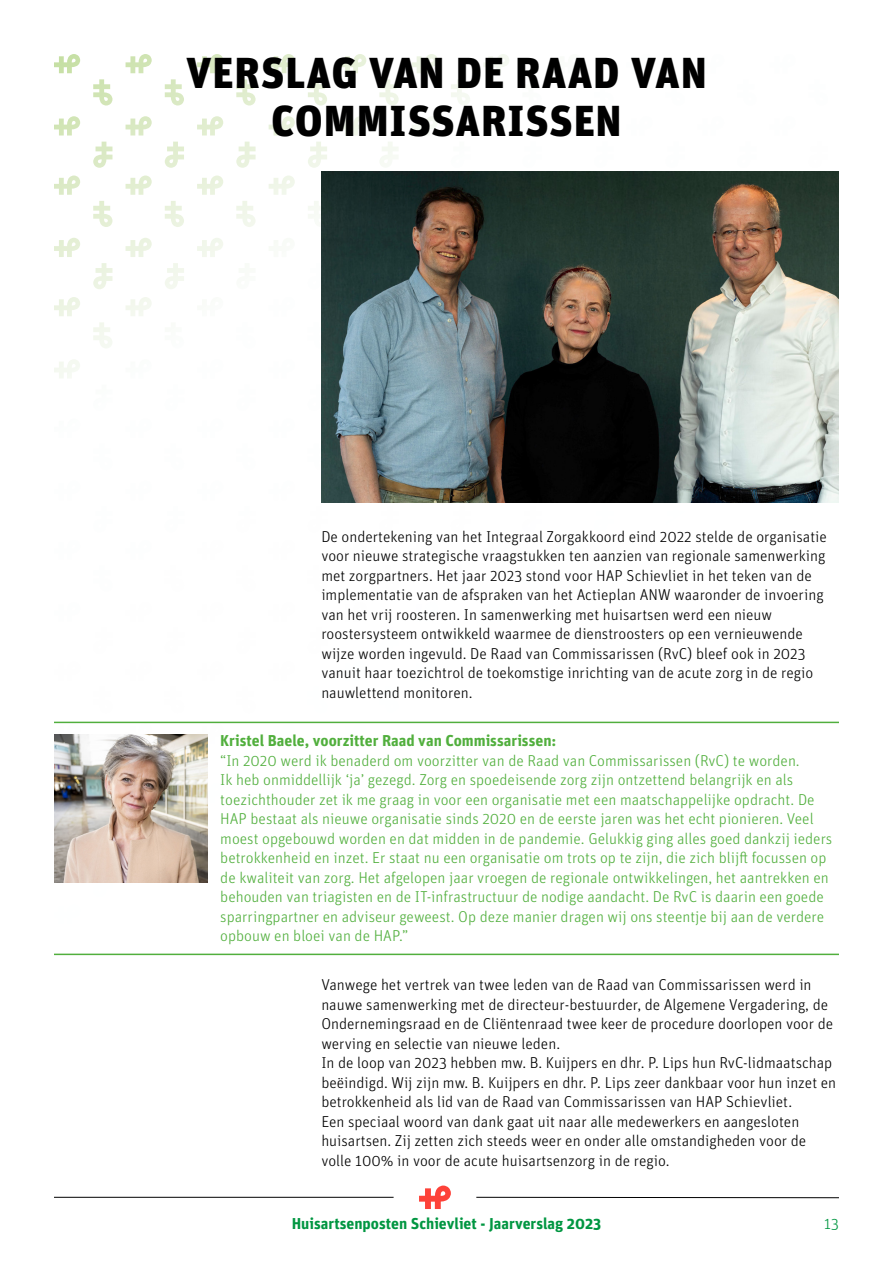
<style>
.page{position:relative;width:893px;height:1263px;background:#fff}
.page>*{position:absolute;margin:0;border:0;box-sizing:border-box;transform-origin:0 0}
.t1{font:900 43.35px/48px "Unit Pro";letter-spacing:.02em;color:#000;text-align:center}
.t2{font:300 15.75px/19.5px "Unit Pro";color:#000}
.t3{font:300 15.75px/19.5px "Unit Pro";color:#51af3d}
.t4{font:700 15.75px "Unit Pro";color:#51af3d}
.t5{font:700 15.75px "Unit Pro";color:#009641}
.t6{font:300 15.75px "Unit Pro";color:#009641}
</style>
<div class="page">
<hr style="left:54px;top:1197px;width:340px;height:1px;background:#000">
<hr style="left:476px;top:1197px;width:363px;height:1px;background:#000">
<svg style="left:419px;top:1185px;width:32px;height:24px"></svg>
<svg style="left:54px;top:54px;width:26px;height:19px"></svg>
<svg style="left:126px;top:54px;width:26px;height:19px"></svg>
<svg style="left:93px;top:79px;width:20px;height:27px"></svg>
<svg style="left:197px;top:54px;width:26px;height:19px"></svg>
<svg style="left:165px;top:79px;width:19px;height:27px"></svg>
<svg style="left:269px;top:54px;width:26px;height:19px"></svg>
<svg style="left:236px;top:79px;width:20px;height:27px"></svg>
<svg style="left:340px;top:54px;width:26px;height:19px"></svg>
<svg style="left:308px;top:79px;width:19px;height:27px"></svg>
<svg style="left:412px;top:54px;width:26px;height:19px"></svg>
<svg style="left:379px;top:79px;width:20px;height:27px"></svg>
<svg style="left:483px;top:54px;width:26px;height:19px"></svg>
<svg style="left:451px;top:79px;width:19px;height:26px"></svg>
<svg style="left:54px;top:116px;width:26px;height:20px"></svg>
<svg style="left:126px;top:116px;width:26px;height:20px"></svg>
<svg style="left:197px;top:116px;width:26px;height:20px"></svg>
<svg style="left:269px;top:116px;width:26px;height:20px"></svg>
<svg style="left:340px;top:116px;width:26px;height:20px"></svg>
<svg style="left:412px;top:116px;width:26px;height:19px"></svg>
<svg style="left:380px;top:142px;width:18px;height:24px"></svg>
<svg style="left:308px;top:142px;width:19px;height:26px"></svg>
<svg style="left:236px;top:142px;width:20px;height:26px"></svg>
<svg style="left:165px;top:142px;width:19px;height:26px"></svg>
<svg style="left:93px;top:142px;width:19px;height:26px"></svg>
<svg style="left:54px;top:175px;width:26px;height:20px"></svg>
<svg style="left:126px;top:175px;width:26px;height:20px"></svg>
<svg style="left:93px;top:201px;width:20px;height:26px"></svg>
<svg style="left:197px;top:175px;width:26px;height:20px"></svg>
<svg style="left:165px;top:201px;width:19px;height:26px"></svg>
<svg style="left:269px;top:175px;width:26px;height:20px"></svg>
<svg style="left:236px;top:201px;width:19px;height:26px"></svg>
<svg style="left:308px;top:201px;width:13px;height:16px"></svg>
<svg style="left:54px;top:238px;width:26px;height:19px"></svg>
<svg style="left:126px;top:238px;width:26px;height:19px"></svg>
<svg style="left:197px;top:238px;width:26px;height:19px"></svg>
<svg style="left:165px;top:263px;width:19px;height:26px"></svg>
<svg style="left:93px;top:263px;width:19px;height:26px"></svg>
<svg style="left:54px;top:297px;width:26px;height:19px"></svg>
<svg style="left:126px;top:297px;width:26px;height:19px"></svg>
<svg style="left:93px;top:322px;width:19px;height:26px"></svg>
<svg style="left:54px;top:360px;width:26px;height:18px"></svg>
<svg style="left:207px;top:783px;width:1px;height:19px"></svg>
<svg style="left:207px;top:845px;width:1px;height:19px"></svg>
<svg style="left:93px;top:953px;width:20px;height:3px"></svg>
<svg style="left:165px;top:953px;width:19px;height:3px"></svg>
<svg style="left:236px;top:953px;width:20px;height:3px"></svg>
<svg style="left:308px;top:953px;width:19px;height:3px"></svg>
<svg style="left:379px;top:953px;width:20px;height:3px"></svg>
<svg style="left:451px;top:953px;width:19px;height:3px"></svg>
<svg style="left:522px;top:953px;width:20px;height:3px"></svg>
<svg style="left:594px;top:953px;width:19px;height:3px"></svg>
<svg style="left:666px;top:953px;width:19px;height:3px"></svg>
<svg style="left:737px;top:953px;width:19px;height:3px"></svg>
<svg style="left:809px;top:953px;width:19px;height:3px"></svg>
<img style="left:321px;top:171px;width:518px;height:332px">
<hr style="left:54px;top:722px;width:785px;height:1px;background:#51af3d">
<hr style="left:54px;top:954px;width:785px;height:1px;background:#51af3d">
<img style="left:54px;top:734px;width:153px;height:149px">
<h1 class="t1" style="left:186px;top:46px;width:522px">VERSLAG VAN DE RAAD VAN<br>COMMISSARISSEN</h1>
<p class="t2" style="left:321px;top:526px;width:507px">De ondertekening van het Integraal Zorgakkoord eind 2022 stelde de organisatie voor nieuwe strategische vraagstukken ten aanzien van regionale samenwerking met zorgpartners. Het jaar 2023 stond voor HAP Schievliet in het teken van de implementatie van de afspraken van het Actieplan ANW waaronder de invoering van het vrij roosteren. In samenwerking met huisartsen werd een nieuw roostersysteem ontwikkeld waarmee de dienstroosters op een vernieuwende wijze worden ingevuld. De Raad van Commissarissen (RvC) bleef ook in 2023 vanuit haar toezichtrol de toekomstige inrichting van de acute zorg in de regio nauwlettend monitoren.</p>
<p class="t4" style="left:220px;top:729px;width:338px">Kristel Baele, voorzitter Raad van Commissarissen:</p>
<p class="t3" style="left:220px;top:750px;width:614px">“In 2020 werd ik benaderd om voorzitter van de Raad van Commissarissen (RvC) te worden.<br>Ik heb onmiddellijk ‘ja’ gezegd. Zorg en spoedeisende zorg zijn ontzettend belangrijk en als toezichthouder zet ik me graag in voor een organisatie met een maatschappelijke opdracht. De HAP bestaat als nieuwe organisatie sinds 2020 en de eerste jaren was het echt pionieren. Veel moest opgebouwd worden en dat midden in de pandemie. Gelukkig ging alles goed dankzij ieders betrokkenheid en inzet. Er staat nu een organisatie om trots op te zijn, die zich blijft focussen op de kwaliteit van zorg. Het afgelopen jaar vroegen de regionale ontwikkelingen, het aantrekken en behouden van triagisten en de IT-infrastructuur de nodige aandacht. De RvC is daarin een goede sparringpartner en adviseur geweest. Op deze manier dragen wij ons steentje bij aan de verdere opbouw en bloei van de HAP.”</p>
<p class="t2" style="left:321px;top:974px;width:516px">Vanwege het vertrek van twee leden van de Raad van Commissarissen werd in nauwe samenwerking met de directeur-bestuurder, de Algemene Vergadering, de Ondernemingsraad en de Cliëntenraad twee keer de procedure doorlopen voor de werving en selectie van nieuwe leden.<br>In de loop van 2023 hebben mw. B. Kuijpers en dhr. P. Lips hun RvC-lidmaatschap beëindigd. Wij zijn mw. B. Kuijpers en dhr. P. Lips zeer dankbaar voor hun inzet en betrokkenheid als lid van de Raad van Commissarissen van HAP Schievliet.<br>Een speciaal woord van dank gaat uit naar alle medewerkers en aangesloten huisartsen. Zij zetten zich steeds weer en onder alle omstandigheden voor de volle 100% in voor de acute huisartsenzorg in de regio.</p>
<p class="t5" style="left:292px;top:1212px;width:311px">Huisartsenposten Schievliet - Jaarverslag 2023</p>
<p class="t6" style="left:824px;top:1213px;width:16px">13</p>
</div>
